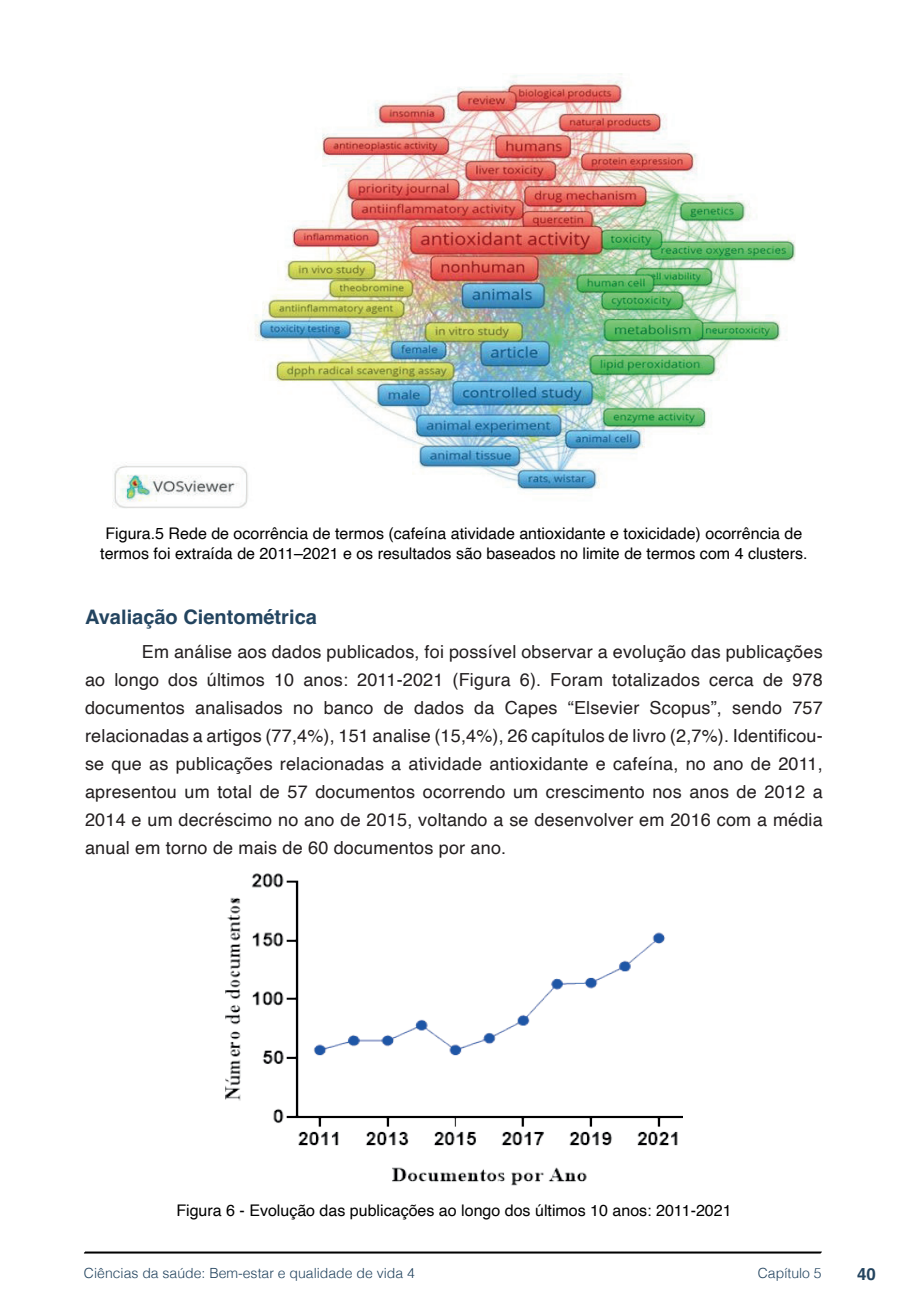
<style>
.page{position:relative;width:908px;height:1304px;background:#fff}
.page>*{position:absolute;margin:0;border:0;box-sizing:border-box;transform-origin:0 0}
.Subtitulo{font:700 20px "Helvetica";color:#23445f}
.txt{font:18px/28px "Helvetica";letter-spacing:.01em;color:#231f20;text-align:justify}
.t1{font:700 16.8px "Helvetica";color:#23445f}
.imagens_graf_tab{font:16px/19.2px "Helvetica";color:#000;text-align:center}
.t2{font:300 14px "Helvetica";color:#23445f}
</style>
<div class="page">
<svg style="left:84px;top:1251px;width:737px;height:3px;background:#515151"></svg>
<img style="left:112px;top:74px;width:683px;height:434px">
<img style="left:225px;top:874px;width:457px;height:312px">
<p class="imagens_graf_tab" style="left:100px;top:525px;width:708px">Figura.5 Rede de ocorrência de termos (cafeína atividade antioxidante e toxicidade) ocorrência de termos foi extraída de 2011–2021 e os resultados são baseados no limite de termos com 4 clusters.</p>
<p class="Subtitulo" style="left:85px;top:605px;width:233px">Avaliação Cientométrica</p>
<p class="txt" style="left:85px;top:638px;width:738px;text-indent:57px">Em análise aos dados publicados, foi possível observar a evolução das publicações ao longo dos últimos 10 anos: 2011-2021 (Figura 6). Foram totalizados cerca de 978 documentos analisados no banco de dados da Capes “Elsevier Scopus”, sendo 757 relacionadas a artigos (77,4%), 151 analise (15,4%), 26 capítulos de livro (2,7%). Identificou&shy;se que as publicações relacionadas a atividade antioxidante e cafeína, no ano de 2011, apresentou um total de 57 documentos ocorrendo um crescimento nos anos de 2012 a 2014 e um decréscimo no ano de 2015, voltando a se desenvolver em 2016 com a média anual em torno de mais de 60 documentos por ano.</p>
<p class="imagens_graf_tab" style="left:176px;top:1201px;width:556px">Figura 6 - Evolução das publicações ao longo dos últimos 10 anos: 2011-2021</p>
<p class="t2" style="left:84px;top:1261px;width:332px">Ciências da saúde: Bem-estar e qualidade de vida 4</p>
<p class="t2" style="left:757px;top:1261px;width:65px">Capítulo 5</p>
<p class="t1" style="left:856px;top:1264px;width:20px">40</p>
</div>
